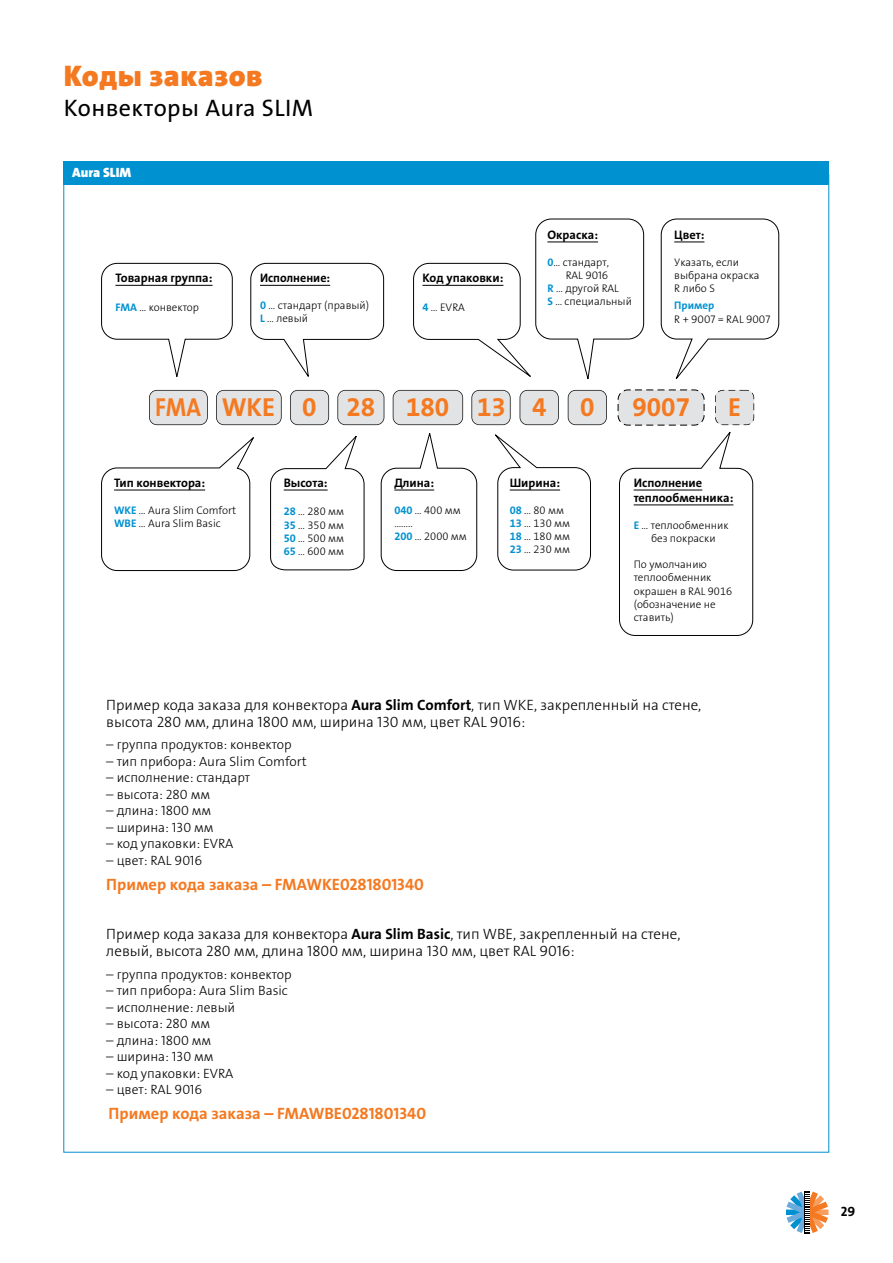
<style>
.page{position:relative;width:893px;height:1263px;background:#fff}
.page>*{position:absolute;margin:0;border:0;box-sizing:border-box;transform-origin:0 0}
.t1{font:900 30px "The Sans LP9";letter-spacing:.02em;color:#f47920}
.t2{font:26.25px "The Sans LP7 Bld";color:#f47920;scale:.89 1}
.t3{font:26.25px "The Sans LP7 Bld";color:#f47920}
.t4{font:24px "The Sans LP5 Plain";letter-spacing:.02em;color:#000}
.t5{font:16.5px "The Sans LP7 Bld";color:#f47920}
.t6{font:15px/16.5px "The Sans LP3 Lig";color:#000}
.t7{font:13.5px "The Sans LP3 Lig";color:#000}
.t8{font:900 13.5px "The Sans LP9";color:#fff}
.t9{font:13.5px "The Sans LP7 Bld";color:#000}
.t10{font:12.45px/14.9px "The Sans LP7 Bld";color:#000}
.t11{font:11.1px/13.2px "The Sans LP3 Lig";color:#000}
.t12{font:11.1px "The Sans LP7 Bld";color:#0091d1}
.s1{font-family:"The Sans LP7 Bld";color:#0091d1}
.s2{font-family:"The Sans LP7 Bld"}
</style>
<div class="page">
<svg style="left:786px;top:1191px;width:42px;height:42px"></svg>
<div style="left:64px;top:162px;width:765px;height:23px;background:#0091d1"></div>
<svg style="left:660px;top:218px;width:119px;height:161px"></svg>
<hr style="left:674px;top:242px;width:30px;height:1px;background:#000">
<svg style="left:250px;top:263px;width:134px;height:114px"></svg>
<svg style="left:413px;top:218px;width:231px;height:161px"></svg>
<svg style="left:101px;top:390px;width:506px;height:181px"></svg>
<svg style="left:619px;top:390px;width:135px;height:246px"></svg>
<hr style="left:394px;top:490px;width:40px;height:1px;background:#000">
<svg style="left:101px;top:263px;width:132px;height:114px"></svg>
<hr style="left:115px;top:285px;width:97px;height:1px;background:#000">
<hr style="left:634px;top:490px;width:68px;height:1px;background:#000">
<hr style="left:634px;top:505px;width:99px;height:1px;background:#000">
<h1 class="t1" style="left:64px;top:57px;width:200px">Коды заказов</h1>
<h3 class="t4" style="left:64px;top:92px;width:251px">Конвекторы Aura SLIM</h3>
<p class="t8" style="left:72px;top:163px;width:61px">Aura SLIM</p>
<p class="t10" style="left:115px;top:271px;width:99px">Товарная группа:</p>
<p class="t11" style="left:115px;top:300px;width:85px"><span class="s1">FMA</span> … конвектор</p>
<p class="t10" style="left:260px;top:271px;width:72px">Исполнение:</p>
<p class="t11" style="left:260px;top:299px;width:111px"><span class="s1">0</span> … стандарт (правый)<br><span class="s1">L</span> … левый</p>
<p class="t10" style="left:422px;top:271px;width:82px">Код упаковки:</p>
<p class="t11" style="left:422px;top:300px;width:44px"><span class="s1">4</span> … EVRA</p>
<p class="t10" style="left:547px;top:228px;width:52px">Окраска:</p>
<p class="t11" style="left:547px;top:255px;width:63px"><span class="s1">0</span>… стандарт,</p>
<p class="t11" style="left:566px;top:268px;width:44px">RAL 9016</p>
<p class="t11" style="left:547px;top:282px;width:73px"><span class="s1">R</span> … другой RAL</p>
<p class="t11" style="left:547px;top:295px;width:86px"><span class="s1">S</span> … специальный</p>
<p class="t10" style="left:674px;top:228px;width:32px">Цвет:</p>
<p class="t11" style="left:674px;top:255px;width:87px">Указать, если выбрана окраска<br>R либо S</p>
<p class="t12" style="left:674px;top:298px;width:42px">Пример</p>
<p class="t11" style="left:674px;top:312px;width:98px">R + 9007 = RAL 9007</p>
<h2 class="t2" style="left:155px;top:390px;width:441px">FMA WKE 0 28 180 13 4</h2>
<h2 class="t3" style="left:580px;top:390px;width:16px">0</h2>
<p class="t10" style="left:114px;top:476px;width:93px">Тип конвектора:</p>
<p class="t11" style="left:114px;top:503px;width:124px"><span class="s1">WKE</span> … Aura Slim Comfort<br><span class="s1">WBE</span> … Aura Slim Basic</p>
<p class="t10" style="left:284px;top:476px;width:45px">Высота:</p>
<p class="t11" style="left:284px;top:505px;width:62px;text-align:justify"><span class="s1">28</span> … 280 мм <span class="s1">35</span> … 350 мм <span class="s1">50</span> … 500 мм <span class="s1">65</span> … 600 мм</p>
<p class="t10" style="left:394px;top:476px;width:41px">Длина:</p>
<p class="t11" style="left:394px;top:503px;width:74px"><span class="s1">040</span> … 400 мм ……..<br><span class="s1">200</span> … 2000 мм</p>
<p class="t10" style="left:510px;top:476px;width:52px">Ширина:</p>
<p class="t11" style="left:510px;top:503px;width:62px"><span class="s1">08</span> … 80 мм<br><span class="s1">13</span> … 130 мм<br><span class="s1">18</span> … 180 мм<br><span class="s1">23</span> … 230 мм</p>
<h2 class="t3" style="left:632px;top:390px;width:59px">9007</h2>
<h2 class="t3" style="left:728px;top:390px;width:14px">E</h2>
<p class="t10" style="left:634px;top:476px;width:101px">Исполнение теплообменника:</p>
<p class="t11" style="left:634px;top:518px;width:96px;text-align:center"><span class="s1">E</span> … теплообменник без покраски</p>
<p class="t11" style="left:634px;top:558px;width:100px">По умолчанию теплообменник окрашен в RAL 9016 (обозначение не ставить)</p>
<h3 class="t6" style="left:106px;top:697px;width:597px">Пример кода заказа для конвектора <span class="s2">Aura Slim Comfort</span>, тип WKE, закрепленный на стене, высота 280 мм, длина 1800 мм, ширина 130 мм, цвет RAL 9016:</h3>
<p class="t7" style="left:106px;top:736px;width:187px">– группа продуктов: конвектор</p>
<p class="t7" style="left:106px;top:753px;width:202px">– тип прибора: Aura Slim Comfort</p>
<p class="t7" style="left:106px;top:769px;width:145px">– исполнение: стандарт</p>
<p class="t7" style="left:106px;top:786px;width:105px">– высота: 280 мм</p>
<p class="t7" style="left:106px;top:802px;width:107px">– длина: 1800 мм</p>
<p class="t7" style="left:106px;top:819px;width:109px">– ширина: 130 мм</p>
<p class="t7" style="left:106px;top:835px;width:129px">– код упаковки: EVRA</p>
<p class="t7" style="left:106px;top:852px;width:98px">– цвет: RAL 9016</p>
<h3 class="t5" style="left:106px;top:874px;width:319px">Пример кода заказа – FMAWKЕ0281801340</h3>
<h3 class="t6" style="left:106px;top:926px;width:576px">Пример кода заказа для конвектора <span class="s2">Aura Slim Basic</span>, тип WBE, закрепленный на стене, левый, высота 280 мм, длина 1800 мм, ширина 130 мм, цвет RAL 9016:</h3>
<p class="t7" style="left:106px;top:965px;width:187px">– группа продуктов: конвектор</p>
<p class="t7" style="left:106px;top:982px;width:183px">– тип прибора: Aura Slim Basic</p>
<p class="t7" style="left:106px;top:998px;width:130px">– исполнение: левый</p>
<p class="t7" style="left:106px;top:1015px;width:105px">– высота: 280 мм</p>
<p class="t7" style="left:106px;top:1031px;width:107px">– длина: 1800 мм</p>
<p class="t7" style="left:106px;top:1048px;width:109px">– ширина: 130 мм</p>
<p class="t7" style="left:106px;top:1064px;width:129px">– код упаковки: EVRA</p>
<p class="t7" style="left:106px;top:1081px;width:98px">– цвет: RAL 9016</p>
<h3 class="t5" style="left:109px;top:1103px;width:319px">Пример кода заказа – FMAWВЕ0281801340</h3>
<p class="t9" style="left:841px;top:1202px;width:16px">29</p>
</div>
